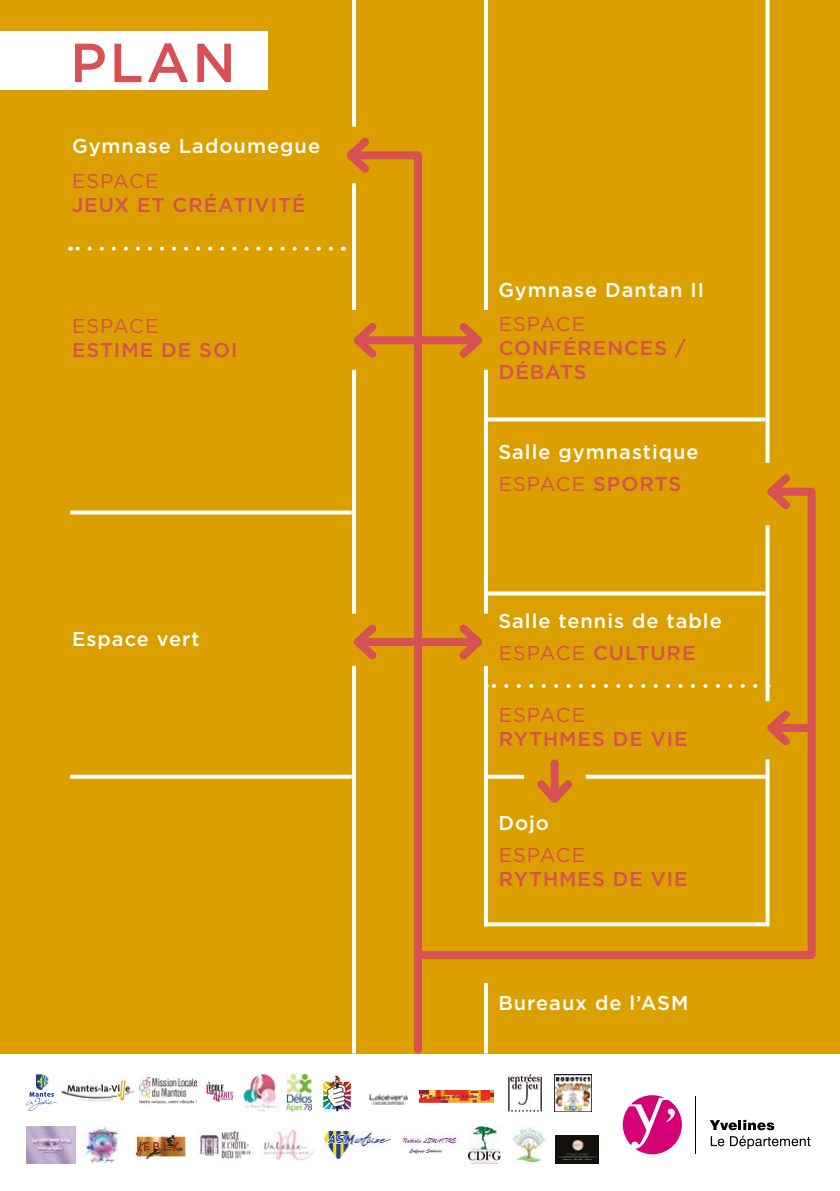
<style>
.page{position:relative;width:840px;height:1191px;background:#fff}
.page>*{position:absolute;margin:0;border:0;box-sizing:border-box;transform-origin:0 0}
.t1{font:500 54.8px "Gotham";color:#d75054}
.t2{font:500 20px "Gotham";letter-spacing:.05em;color:#fff}
.t3{font:500 20px/24px "Gotham";letter-spacing:.05em;color:#d75054}
.t4{font:20px "Gotham";letter-spacing:.05em;color:#d75054}
.s1{font-weight:500}
.s2{font-weight:400}
</style>
<div class="page">
<div style="left:0;top:0;width:839px;height:1053px;background:#dc9f00"></div>
<div style="left:0;top:31px;width:267px;height:59px;background:#fff"></div>
<img style="left:286px;top:1074px;width:25px;height:37px">
<img style="left:324px;top:1131px;width:66px;height:27px">
<img style="left:322px;top:1074px;width:29px;height:37px">
<img style="left:398px;top:1131px;width:61px;height:24px">
<img style="left:508px;top:1074px;width:33px;height:37px">
<img style="left:136px;top:1133px;width:50px;height:26px">
<img style="left:555px;top:1136px;width:43px;height:27px">
<img style="left:206px;top:1081px;width:27px;height:21px">
<img style="left:83px;top:1126px;width:38px;height:37px">
<img style="left:199px;top:1130px;width:52px;height:31px">
<img style="left:242px;top:1074px;width:35px;height:37px">
<img style="left:369px;top:1089px;width:42px;height:15px">
<img style="left:61px;top:1079px;width:74px;height:23px">
<img style="left:554px;top:1074px;width:37px;height:37px">
<img style="left:139px;top:1077px;width:57px;height:27px">
<img style="left:26px;top:1126px;width:49px;height:37px">
<img style="left:262px;top:1126px;width:53px;height:35px">
<svg style="left:26px;top:1074px;width:31px;height:37px"></svg>
<svg style="left:709px;top:1119px;width:101px;height:30px"></svg>
<hr style="left:695px;top:1096px;width:1px;height:58px;background:#000">
<svg style="left:622px;top:1095px;width:59px;height:59px"></svg>
<hr style="left:352px;top:0;width:4px;height:127px;background:#fff">
<svg style="left:70px;top:510px;width:272px;height:4px"></svg>
<svg style="left:70px;top:247px;width:261px;height:4px"></svg>
<svg style="left:70px;top:774px;width:272px;height:4px"></svg>
<svg style="left:487px;top:417px;width:278px;height:4px"></svg>
<svg style="left:483px;top:370px;width:4px;height:114px"></svg>
<svg style="left:484px;top:983px;width:3px;height:70px"></svg>
<svg style="left:342px;top:151px;width:84px;height:903px"></svg>
<svg style="left:342px;top:138px;width:34px;height:42px"></svg>
<svg style="left:484px;top:0;width:3px;height:310px"></svg>
<svg style="left:765px;top:0;width:4px;height:463px;fill:#fff"></svg>
<div style="left:358px;top:336px;width:54px;height:8px;background:#d75054"></div>
<svg style="left:346px;top:315px;width:37px;height:50px"></svg>
<div style="left:423px;top:336px;width:55px;height:8px;background:#d75054"></div>
<svg style="left:452px;top:323px;width:30px;height:35px"></svg>
<div style="left:358px;top:638px;width:54px;height:8px;background:#d75054"></div>
<svg style="left:346px;top:617px;width:37px;height:50px"></svg>
<svg style="left:411px;top:484px;width:405px;height:479px"></svg>
<svg style="left:759px;top:474px;width:37px;height:42px"></svg>
<img style="left:468px;top:1126px;width:32px;height:37px">
<img style="left:420px;top:1090px;width:73px;height:12px">
<img style="left:511px;top:1126px;width:35px;height:37px">
<h1 class="t1" style="left:70px;top:32px;width:167px">PLAN</h1>
<p class="t2" style="left:72px;top:135px;width:249px">Gymnase Ladoumegue</p>
<p class="t4" style="left:72px;top:170px;width:88px">ESPACE</p>
<p class="t3" style="left:72px;top:192px;width:235px">JEUX ET CRÉATIVITÉ</p>
<p class="t4" style="left:72px;top:315px;width:88px">ESPACE</p>
<p class="t3" style="left:72px;top:338px;width:167px">ESTIME DE SOI</p>
<p class="t2" style="left:72px;top:627px;width:129px">Espace vert</p>
<p class="t2" style="left:498px;top:278px;width:207px">Gymnase Dantan II</p>
<p class="t4" style="left:498px;top:313px;width:88px">ESPACE</p>
<p class="t3" style="left:498px;top:335px;width:188px">CONFÉRENCES /<br>DÉBATS</p>
<p class="t2" style="left:498px;top:440px;width:202px">Salle gymnastique</p>
<p class="t4" style="left:498px;top:472px;width:184px">ESPACE <span class="s1">SPORTS</span></p>
<p class="t2" style="left:498px;top:609px;width:225px">Salle tennis de table</p>
<p class="t3" style="left:498px;top:641px;width:198px"><span class="s2">ESPACE</span> CULTURE</p>
<p class="t4" style="left:498px;top:703px;width:88px">ESPACE</p>
<p class="t3" style="left:498px;top:726px;width:190px">RYTHMES DE VIE</p>
<p class="t2" style="left:498px;top:811px;width:52px">Dojo</p>
<p class="t4" style="left:498px;top:843px;width:88px">ESPACE</p>
<p class="t3" style="left:498px;top:866px;width:190px">RYTHMES DE VIE</p>
<p class="t2" style="left:498px;top:991px;width:191px">Bureaux de l’ASM</p>
</div>
